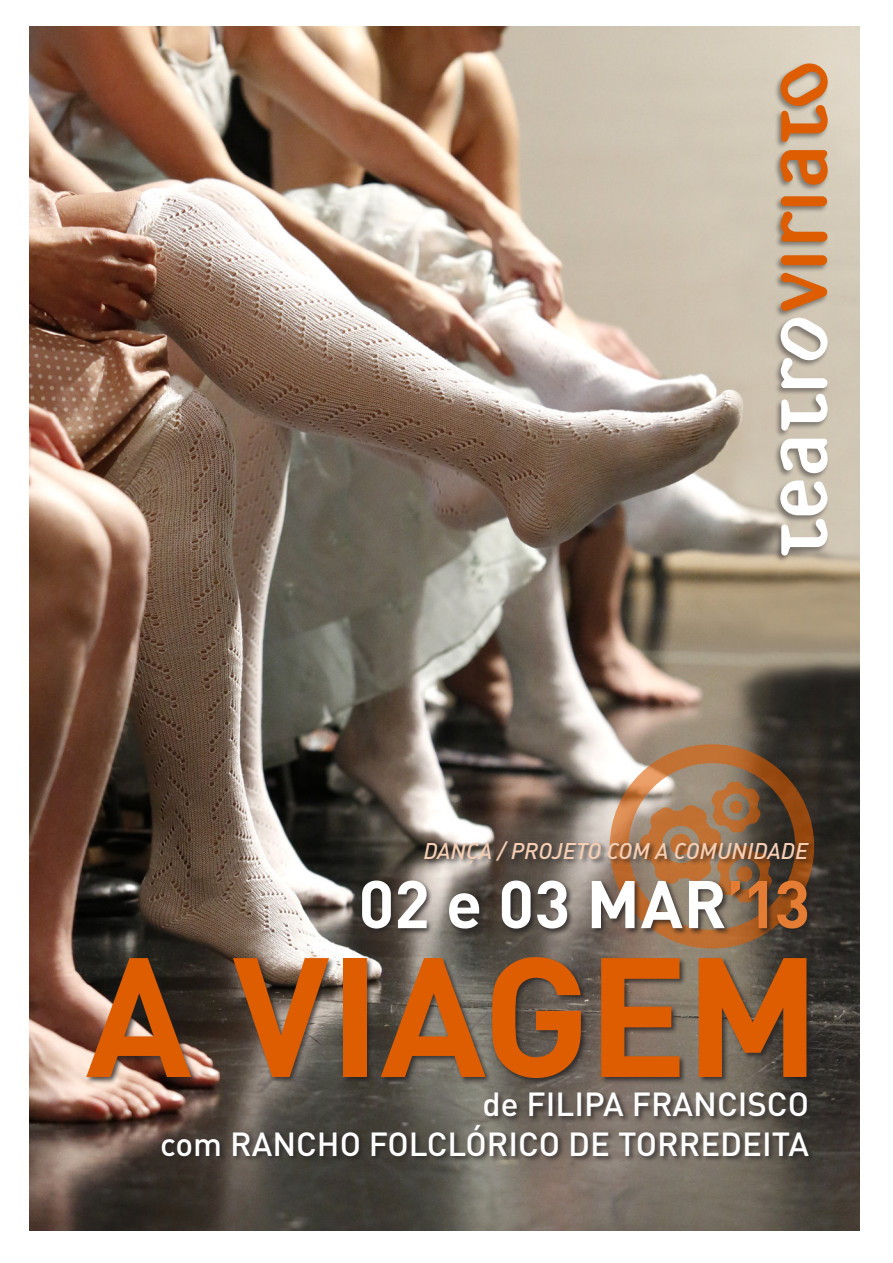
<style>
.page{position:relative;width:893px;height:1263px;background:#fff}
.page>*{position:absolute;margin:0;border:0;box-sizing:border-box;transform-origin:0 0}
.t1{font:700 166.95px "DIN";letter-spacing:-.02em;color:#de5d00}
.t2{font:700 66.3px "DIN";color:#fff}
.t3{font:500 33px "DIN";color:#fff}
.t4{font:22.5px "DIN Medium Italic Alt";letter-spacing:.005em;color:#f5ceb3}
.s1{color:#e47d33}
</style>
<div class="page">
<img style="left:29px;top:27px;width:831px;height:1203px">
<svg style="left:610px;top:744px;width:204px;height:204px"></svg>
<div style="left:361px;top:879px;width:454px;height:57px;background:#231f20;opacity:.75"></div>
<div style="left:160px;top:1091px;width:656px;height:72px;background:#231f20;opacity:.75"></div>
<div style="left:422px;top:839px;width:394px;height:32px;background:#231f20;opacity:.75"></div>
<div style="left:85px;top:956px;width:728px;height:129px;background:#231f20;opacity:.75"></div>
<div style="left:773px;top:62px;width:57px;height:501px;background:#231f20;opacity:.47"></div>
<svg style="left:778px;top:61px;width:52px;height:495px"></svg>
<p class="t4" style="left:423px;top:836px;width:386px">DANÇA / PROJETO COM A COMUNIDADE</p>
<p class="t2" style="left:358px;top:861px;width:453px">02 e 03 MAR<span class="s1">’13</span></p>
<p class="t1" style="left:85px;top:907px;width:736px">A VIAGEM</p>
<p class="t3" style="left:482px;top:1083px;width:328px">de FILIPA FRANCISCO</p>
<p class="t3" style="left:160px;top:1122px;width:650px">com RANCHO FOLCLÓRICO DE TORREDEITA</p>
</div>
